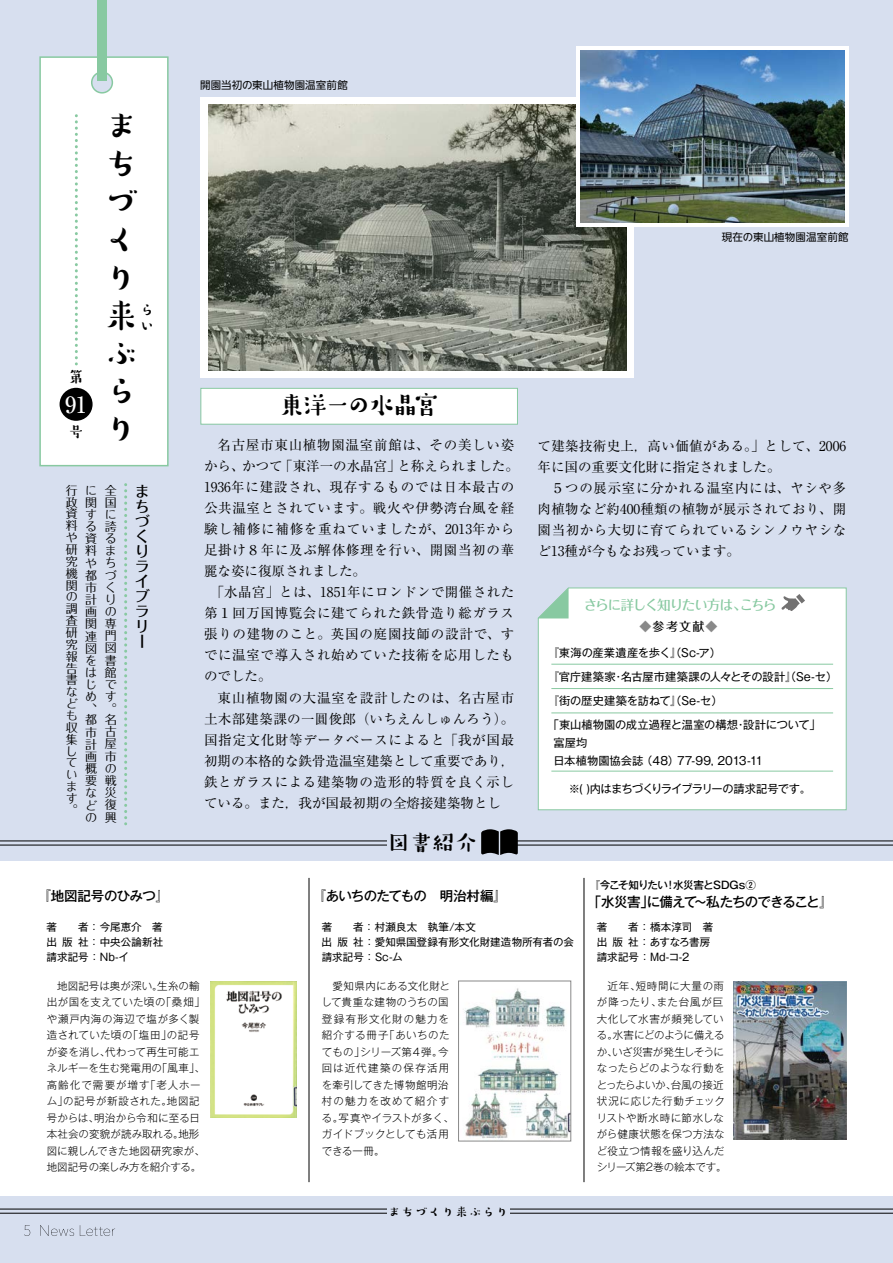
<style>
.page{position:relative;width:893px;height:1263px;background:#d7dfef}
.page>*{position:absolute;margin:0;border:0;box-sizing:border-box;transform-origin:0 0}
.t1{font:500 37.5px/37.8px "Suzumushi Std";color:#000}
.t2{font:500 27px "Suzumushi Std";letter-spacing:-.175em;color:#000}
.t3{font:500 22.5px "Suzumushi Std";color:#000}
.t4{font:500 22.5px "Ryumin Pro";color:#fff}
.t5{font:500 16.5px/16.6px "Suzumushi Std";color:#000}
.t6{font:500 15px/15px "Folk Pro";color:#000}
.t7{font:13.5px/21px "Ryumin Pro";letter-spacing:.045em;color:#000}
.t8{font:13.5px/21px "Ryumin Pro";letter-spacing:.02em;color:#000}
.t9{font:500 13.5px "Gothic MB101 Pro";letter-spacing:-.055em;color:#000}
.t10{font:500 13.5px "Folk Pro";letter-spacing:-.09em;color:#88c9a1}
.t11{font:500 13.5px "Gothic MB101 Pro";letter-spacing:-.02em;color:#000}
.t12{font:500 13.5px "Suzumushi Std";color:#000}
.t13{font:12px/12.1px "Folk Pro";color:#000}
.t14{font:500 12px "Folk Pro";color:#000}
.t15{font:11.25px/24px "Gothic MB101 Pro";letter-spacing:-.005em;color:#000}
.t16{font:11.25px "Gothic MB101 Pro";letter-spacing:-.065em;color:#000}
.t17{font:300 10.5px/16.5px "Gothic MB101 Pro";letter-spacing:.025em;color:#000;text-align:center}
.t18{font:300 10.5px/16.5px "Gothic MB101 Pro";letter-spacing:.005em;color:#000}
.t19{font:300 10.5px/16.5px "Gothic MB101 Pro";letter-spacing:.045em;color:#000}
.t20{font:10.5px/15px "Gothic MB101 Pro";letter-spacing:.005em;color:#000}
.t21{font:10.5px "UD Shin Go NT Pro";letter-spacing:.01em;color:#000}
.t22{font:500 10.5px "Gothic MB101 Pro";letter-spacing:-.04em;color:#000}
.s1{font-family:"Koz Go Pr 6 N";font-weight:400;color:#898989}
</style>
<div class="page">
<div style="left:201px;top:97px;width:433px;height:281px;background:#fff"></div>
<img style="left:208px;top:104px;width:419px;height:266px">
<svg style="left:576px;top:47px;width:273px;height:180px;fill:#fff"></svg>
<img style="left:581px;top:51px;width:263px;height:171px">
<div style="left:0;top:861px;width:893px;height:335px;background:#fff"></div>
<hr style="left:0;top:1209px;width:893px;height:1px;background:#000">
<hr style="left:0;top:1213px;width:893px;height:1px;background:#000">
<svg style="left:124px;top:485px;width:3px;height:340px"></svg>
<div style="left:387px;top:1205px;width:122px;height:12px;background:#d7dfef"></div>
<div style="left:39px;top:56px;width:130px;height:411px;background:#fff"></div>
<div style="left:97px;top:0;width:9px;height:81px;background:#88c9a1"></div>
<div style="left:60px;top:388px;width:33px;height:33px;background:#000;border-radius:50%"></div>
<svg style="left:75px;top:116px;width:3px;height:249px"></svg>
<div style="left:537px;top:587px;width:310px;height:224px;background:#fff"></div>
<svg style="left:538px;top:588px;width:31px;height:30px"></svg>
<svg style="left:781px;top:594px;width:24px;height:17px"></svg>
<hr style="left:309px;top:878px;width:1px;height:304px;background:#000">
<hr style="left:0;top:841px;width:893px;height:1px;background:#000">
<hr style="left:0;top:845px;width:893px;height:1px;background:#000">
<div style="left:387px;top:837px;width:122px;height:12px;background:#d7dfef"></div>
<svg style="left:481px;top:829px;width:37px;height:26px"></svg>
<svg style="left:24px;top:1225px;width:6px;height:11px"></svg>
<svg style="left:40px;top:1225px;width:34px;height:11px"></svg>
<svg style="left:80px;top:1225px;width:35px;height:11px"></svg>
<div style="left:201px;top:388px;width:316px;height:36px;background:#fff"></div>
<div style="left:200px;top:388px;width:318px;height:37px;border:1px solid #88c9a1"></div>
<hr style="left:551px;top:664px;width:282px;height:1px;background:#88c9a1">
<hr style="left:551px;top:688px;width:282px;height:1px;background:#88c9a1">
<hr style="left:551px;top:713px;width:282px;height:1px;background:#88c9a1">
<hr style="left:551px;top:771px;width:282px;height:1px;background:#88c9a1">
<img style="left:464px;top:988px;width:105px;height:151px">
<div style="left:458px;top:981px;width:113px;height:160px;border:1px solid #898989"></div>
<img style="left:734px;top:981px;width:112px;height:158px">
<img style="left:210px;top:981px;width:86px;height:136px">
<hr style="left:584px;top:878px;width:1px;height:304px;background:#000">
<p class="t5" style="left:68px;top:368px;width:15px">第</p>
<h3 class="t4" style="left:65px;top:386px;width:23px">91</h3>
<p class="t5" style="left:68px;top:423px;width:16px">号</p>
<h1 class="t1" style="left:102px;top:107px;width:36px">まちづくり来ぶらり</h1>
<p class="t5" style="left:139px;top:301px;width:15px">らい</p>
<p class="t13" style="left:66px;top:482px;width:13px">行政資料や研究機関の調査研究報告書なども収集しています。</p>
<p class="t13" style="left:85px;top:482px;width:13px">に関する資料や都市計画関連図をはじめ、都市計画概要などの</p>
<p class="t13" style="left:105px;top:482px;width:13px">全国に誇るまちづくりの専門図書館です。名古屋市の戦災復興</p>
<p class="t6" style="left:135px;top:482px;width:17px">まちづくりライブラリー</p>
<p class="t11" style="left:38px;top:885px;width:133px">『地図記号のひみつ』</p>
<p class="t20" style="left:46px;top:918px;width:118px;text-align:justify">著　　者 ： 今尾恵介　著出版社 ： 中央公論新社請求記号 ： Nb-イ</p>
<p class="t21" style="left:200px;top:77px;width:149px">開園当初の東山植物園温室前館</p>
<h2 class="t2" style="left:278px;top:387px;width:163px">東洋一の水晶宮</h2>
<p class="t21" style="left:722px;top:229px;width:128px">現在の東山植物園温室前館</p>
<p class="t7" style="left:204px;top:434px;width:316px">　名古屋市東山植物園温室前館は、その美しい姿から、かつて「東洋一の水晶宮」と称えられました。<br>1936年に建設され、現存するものでは日本最古の公共温室とされています。戦火や伊勢湾台風を経験し補修に補修を重ねていましたが、2013年から足掛け８年に及ぶ解体修理を行い、開園当初の華麗な姿に復原されました。<br>　「水晶宮」とは、1851年にロンドンで開催された第１回万国博覧会に建てられた鉄骨造り総ガラス張りの建物のこと。英国の庭園技師の設計で、すでに温室で導入され始めていた技術を応用したものでした。<br>　東山植物園の大温室を設計したのは、名古屋市土木部建築課の一圓俊郎（いちえんしゅんろう）。国指定文化財等データベースによると「我が国最初期の本格的な鉄骨造温室建築として重要であり，鉄とガラスによる建築物の造形的特質を良く示している。また，我が国最初期の全熔接建築物とし</p>
<p class="t8" style="left:538px;top:434px;width:310px">て建築技術史上，高い価値がある。」として、2006年に国の重要文化財に指定されました。<br>　５つの展示室に分かれる温室内には、ヤシや多肉植物など約400種類の植物が展示されており、開園当初から大切に育てられているシンノウヤシなど13種が今もなお残っています。</p>
<p class="t10" style="left:584px;top:594px;width:208px">さらに詳しく知りたい方は、こちら　</p>
<p class="t14" style="left:639px;top:616px;width:79px"><span class="s1">◆</span>参考文献<span class="s1">◆</span></p>
<p class="t15" style="left:548px;top:639px;width:291px">『東海の産業遺産を歩く』（Sc-ア）<br>『官庁建築家・名古屋市建築課の人々とその設計』（Se-セ）『街の歴史建築を訪ねて』（Se-セ）<br>「東山植物園の成立過程と温室の構想・設計について」</p>
<p class="t15" style="left:553px;top:732px;width:211px;line-height:18px">富屋均<br>日本植物園協会誌 （48）77-99, 2013-11</p>
<p class="t16" style="left:569px;top:779px;width:244px">※( )内はまちづくりライブラリーの請求記号です。</p>
<h3 class="t3" style="left:387px;top:828px;width:91px">図書紹介</h3>
<p class="t9" style="left:313px;top:885px;width:196px">『あいちのたてもの　明治村編』</p>
<p class="t20" style="left:322px;top:918px;width:254px">著　　者 ： 村瀬良太　執筆/本文<br>出版社 ： 愛知県国登録有形文化財建造物所有者の会請求記号 ： Sc-ム</p>
<p class="t22" style="left:589px;top:877px;width:168px">『今こそ知りたい！水災害とSDGs②</p>
<p class="t9" style="left:588px;top:891px;width:246px">「水災害」に備えて～私たちのできること』</p>
<p class="t20" style="left:597px;top:918px;width:118px">著　　者 ： 橋本淳司　著出版社 ： あすなろ書房請求記号 ： Md-コ-2</p>
<p class="t17" style="left:47px;top:976px;width:160px">地図記号は奥が深い。生糸の輸<br>出が国を支えていた頃の「桑畑」や瀬戸内海の海辺で塩が多く製造されていた頃の「塩田」の記号が姿を消し、代わって再生可能エネルギーを生む発電用の「風車」、高齢化で需要が増す「老人ホーム」の記号が新設された。地図記号からは、明治から令和に至る日本社会の変貌が読み取れる。地形図に親しんできた地図研究家が、地図記号の楽しみ方を紹介する。</p>
<p class="t19" style="left:322px;top:976px;width:134px;text-indent:11px">愛知県内にある文化財として貴重な建物のうちの国登録有形文化財の魅力を紹介する冊子「あいちのたてもの」シリーズ第4弾。今回は近代建築の保存活用を牽引してきた博物館明治村の魅力を改めて紹介する。写真やイラストが多く、ガイドブックとしても活用できる一冊。</p>
<p class="t12" style="left:387px;top:1203px;width:123px">まちづくり来ぶらり</p>
<p class="t18" style="left:597px;top:976px;width:131px;text-indent:11px">近年、短時間に大量の雨が降ったり、また台風が巨大化して水害が頻発している。水害にどのように備えるか、いざ災害が発生しそうになったらどのような行動をとったらよいか、台風の接近状況に応じた行動チェックリストや断水時に節水しながら健康状態を保つ方法など役立つ情報を盛り込んだシリーズ第2巻の絵本です。</p>
</div>
